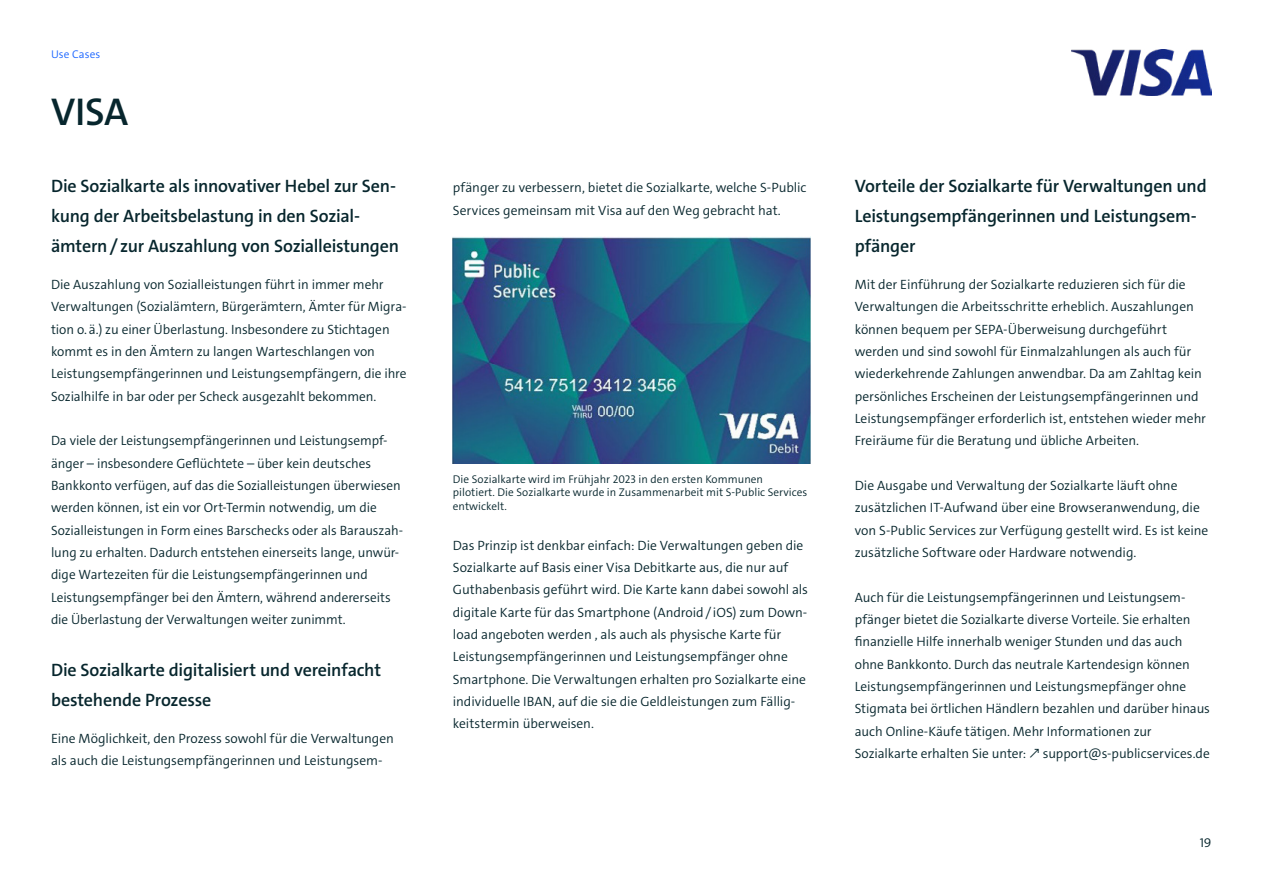
<style>
.page{position:relative;width:1263px;height:893px;background:#fff}
.page>*{position:absolute;margin:0;border:0;box-sizing:border-box;transform-origin:0 0}
.t1{font:600 39px "The Sans C4 s";color:#07262d}
.t2{font:600 18px/29.7px "The Sans C4 s";letter-spacing:-.01em;color:#07262d}
.t3{font:300 13.5px/22.4px "The Sans C4 s";letter-spacing:-.005em;color:#07262d}
.t4{font:300 11.25px/13.5px "The Sans C4 s";letter-spacing:.005em;color:#07262d}
.t5{font:300 11.25px "The Sans C4 s";letter-spacing:.015em;color:#1964ff}
</style>
<div class="page">
<img style="left:453px;top:236px;width:357px;height:228px">
<img style="left:1071px;top:50px;width:141px;height:45px">
<p class="t5" style="left:51px;top:47px;width:51px">Use Cases</p>
<h1 class="t1" style="left:51px;top:87px;width:79px">VISA</h1>
<h2 class="t2" style="left:51px;top:172px;width:350px">Die Sozialkarte als innovativer Hebel zur Sen&shy;kung der Arbeitsbelastung in den Sozial&shy;ämtern/ zur Auszahlung von Sozialleistungen</h2>
<p class="t3" style="left:51px;top:274px;width:357px">Die Auszahlung von Sozialleistungen führt in immer mehr Verwaltungen (Sozialämtern, Bürgerämtern, Ämter für Migra&shy;tion o.ä.) zu einer Überlastung. Insbesondere zu Stichtagen kommt es in den Ämtern zu langen Warteschlangen von Leistungsempfängerinnen und Leistungsempfängern, die ihre Sozialhilfe in bar oder per Scheck ausgezahlt bekommen.</p>
<p class="t3" style="left:51px;top:430px;width:352px">Da viele der Leistungsempfängerinnen und Leistungsempf&shy;änger – insbesondere Geflüchtete – über kein deutsches Bankkonto verfügen, auf das die Sozialleistungen überwiesen werden können, ist ein vor Ort-Termin notwendig, um die Sozialleistungen in Form eines Barschecks oder als Barauszah&shy;lung zu erhalten. Dadurch entstehen einerseits lange, unwür&shy;dige Wartezeiten für die Leistungsempfängerinnen und Leistungsempfänger bei den Ämtern, während andererseits die Überlastung der Verwaltungen weiter zunimmt.</p>
<h2 class="t2" style="left:51px;top:655px;width:332px">Die Sozialkarte digitalisiert und vereinfacht bestehende Prozesse</h2>
<p class="t3" style="left:51px;top:727px;width:345px">Eine Möglichkeit, den Prozess sowohl für die Verwaltungen als auch die Leistungsempfängerinnen und Leistungsem-</p>
<p class="t3" style="left:453px;top:177px;width:355px">pfänger zu verbessern, bietet die Sozialkarte, welche S-Public<br>Services gemeinsam mit Visa auf den Weg gebracht hat.</p>
<p class="t4" style="left:453px;top:472px;width:356px">Die Sozialkarte wird im Frühjahr 2023 in den ersten Kommunen pilotiert. Die Sozialkarte wurde in Zusammenarbeit mit S-Public Services entwickelt.</p>
<p class="t3" style="left:453px;top:534px;width:357px">Das Prinzip ist denkbar einfach: Die Verwaltungen geben die Sozialkarte auf Basis einer Visa Debitkarte aus, die nur auf Guthabenbasis geführt wird. Die Karte kann dabei sowohl als digitale Karte für das Smartphone (Android/ iOS) zum Down&shy;load angeboten werden , als auch als physische Karte für Leistungsempfängerinnen und Leistungsempfänger ohne Smartphone. Die Verwaltungen erhalten pro Sozialkarte eine individuelle IBAN, auf die sie die Geldleistungen zum Fällig&shy;keitstermin überweisen.</p>
<h2 class="t2" style="left:855px;top:172px;width:353px">Vorteile der Sozialkarte für Verwaltungen und<br>Leistungsempfängerinnen und Leistungsem&shy;pfänger</h2>
<p class="t3" style="left:855px;top:274px;width:353px">Mit der Einführung der Sozialkarte reduzieren sich für die Verwaltungen die Arbeitsschritte erheblich. Auszahlungen können bequem per SEPA-Überweisung durchgeführt werden und sind sowohl für Einmalzahlungen als auch für wiederkehrende Zahlungen anwendbar. Da am Zahltag kein persönliches Erscheinen der Leistungsempfängerinnen und Leistungsempfänger erforderlich ist, entstehen wieder mehr Freiräume für die Beratung und übliche Arbeiten.</p>
<p class="t3" style="left:855px;top:474px;width:355px">Die Ausgabe und Verwaltung der Sozialkarte läuft ohne zusätzlichen IT-Aufwand über eine Browseranwendung, die von S-Public Services zur Verfügung gestellt wird. Es ist keine zusätzliche Software oder Hardware notwendig.</p>
<p class="t3" style="left:855px;top:586px;width:357px">Auch für die Leistungsempfängerinnen und Leistungsem&shy;pfänger bietet die Sozialkarte diverse Vorteile. Sie erhalten finanzielle Hilfe innerhalb weniger Stunden und das auch ohne Bankkonto. Durch das neutrale Kartendesign können Leistungsempfängerinnen und Leistungsmepfänger ohne Stigmata bei örtlichen Händlern bezahlen und darüber hinaus auch Online-Käufe tätigen. Mehr Informationen zur Sozialkarte erhalten Sie unter: ↗ support@s-publicservices.de</p>
<p class="t3" style="left:1200px;top:832px;width:13px">19</p>
</div>
